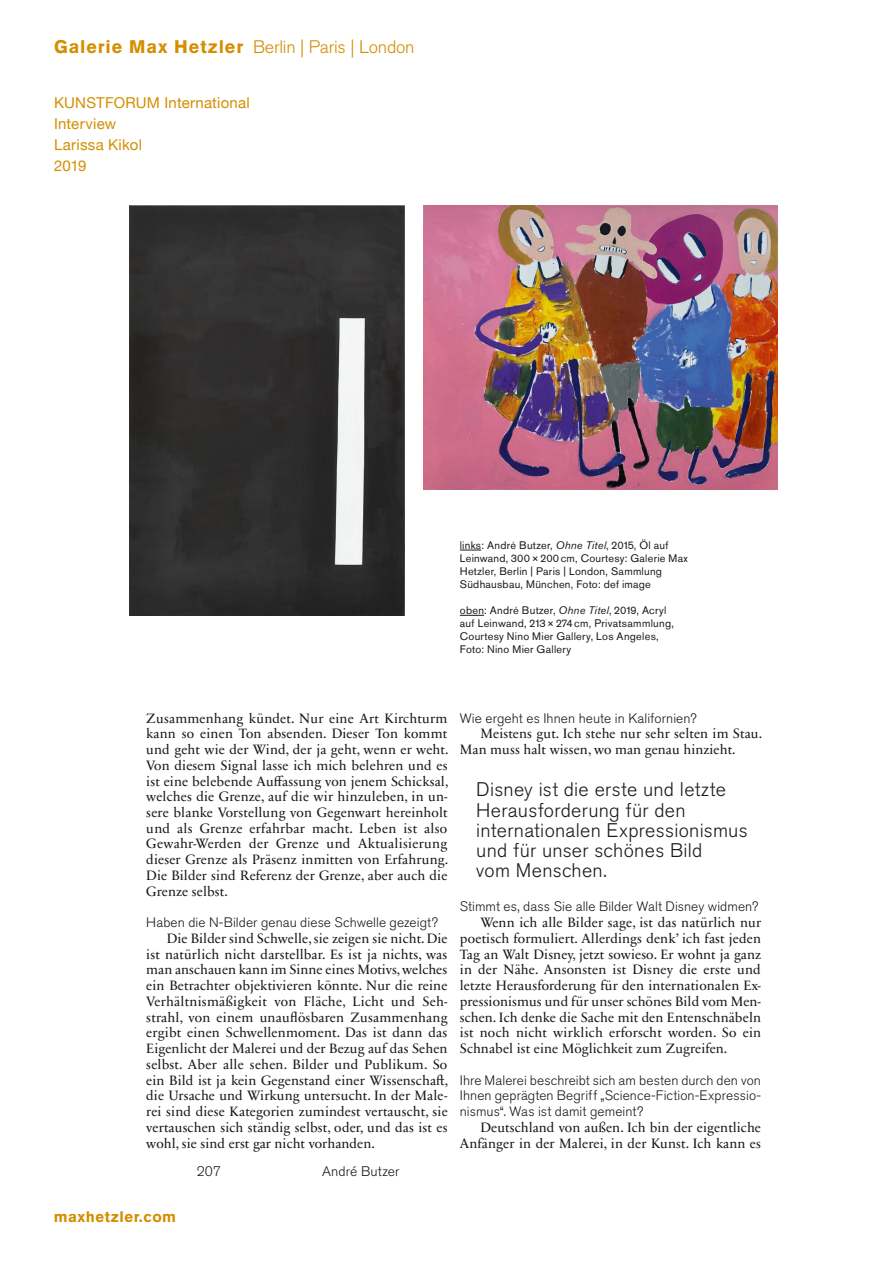
<style>
.page{position:relative;width:893px;height:1263px;background:#fff}
.page>*{position:absolute;margin:0;border:0;box-sizing:border-box;transform-origin:0 0}
.t1{font:300 19.65px/20.2px "Akzidenz Grotesk Pro";letter-spacing:.015em;color:#1a1a18}
.t2{font:18px "Akzidenz Grotesk BE Light Os F";letter-spacing:-.015em;color:#d48e00}
.t3{font:15px/21px "Helvetica Neue";letter-spacing:.015em;color:#d48e00}
.t4{font:900 15px "Akzidenz Grotesk";letter-spacing:.03em;color:#d48e00}
.t5{font:13.8px/15.8px "Sabon Next LT Pro";letter-spacing:.005em;color:#1a1a18;text-align:justify}
.t6{font:300 13.8px "Akzidenz Grotesk Pro";letter-spacing:.01em;color:#1a1a18}
.t7{font:300 13.65px/15.8px "Akzidenz Grotesk Pro";letter-spacing:.005em;color:#1a1a18;text-align:justify}
.t8{font:10.95px/13px "Akzidenz Grotesk Pro";letter-spacing:.025em;color:#1a1a18}
.s1{font-family:"Akzidenz Grotesk";font-weight:900}
.s2{font-style:italic}
</style>
<div class="page">
<img style="left:423px;top:206px;width:354px;height:284px">
<img style="left:130px;top:206px;width:274px;height:410px">
<svg style="left:460px;top:550px;width:21px;height:1px"></svg>
<svg style="left:460px;top:615px;width:24px;height:1px"></svg>
<h2 class="t2" style="left:54px;top:37px;width:362px"><span class="s1">Galerie Max Hetzler</span> Berlin | Paris | London</h2>
<p class="t3" style="left:54px;top:93px;width:197px">KUNSTFORUM International<br>Interview<br>Larissa Kikol<br>2019</p>
<p class="t8" style="left:460px;top:538px;width:230px">links: André Butzer, <span class="s2">Ohne Titel</span>, 2015, Öl auf Leinwand, 300 × 200 cm, Courtesy: Galerie Max Hetzler, Berlin | Paris | London, Sammlung Südhausbau, München, Foto: def image</p>
<p class="t8" style="left:460px;top:604px;width:216px">oben: André Butzer, <span class="s2">Ohne Titel</span>, 2019, Acryl auf Leinwand, 213 × 274 cm, Privatsammlung, Courtesy Nino Mier Gallery, Los Angeles, Foto: Nino Mier Gallery</p>
<p class="t5" style="left:146px;top:709px;width:304px">Zusammenhang kündet. Nur eine Art Kirchturm kann so einen Ton absenden. Dieser Ton kommt und geht wie der Wind, der ja geht, wenn er weht.<br>Von diesem Signal lasse ich mich belehren und es ist eine belebende Auffassung von jenem Schicksal, welches die Grenze, auf die wir hinzuleben, in un&shy;sere blanke Vorstellung von Gegenwart hereinholt und als Grenze erfahrbar macht. Leben ist also Gewahr-Werden der Grenze und Aktualisierung dieser Grenze als Präsenz inmitten von Erfahrung.<br>Die Bilder sind Referenz der Grenze, aber auch die Grenze selbst.</p>
<p class="t7" style="left:146px;top:914px;width:293px">Haben die N-Bilder genau diese Schwelle gezeigt?</p>
<p class="t5" style="left:146px;top:930px;width:303px;text-indent:21px">Die Bilder sind Schwelle, sie zeigen sie nicht. Die ist natürlich nicht darstellbar. Es ist ja nichts, was man anschauen kann im Sinne eines Motivs, welches ein Betrachter objektivieren könnte. Nur die reine Verhältnismäßigkeit von Fläche, Licht und Seh&shy;strahl, von einem unauflösbaren Zusammenhang ergibt einen Schwellenmoment. Das ist dann das Eigenlicht der Malerei und der Bezug auf das Sehen selbst. Aber alle sehen. Bilder und Publikum. So ein Bild ist ja kein Gegenstand einer Wissenschaft, die Ursache und Wirkung untersucht. In der Male&shy;rei sind diese Kategorien zumindest vertauscht, sie vertauschen sich ständig selbst, oder, und das ist es wohl, sie sind erst gar nicht vorhanden.</p>
<p class="t6" style="left:197px;top:1162px;width:26px">207</p>
<p class="t6" style="left:322px;top:1162px;width:79px">André Butzer</p>
<p class="t7" style="left:460px;top:710px;width:238px">Wie ergeht es Ihnen heute in Kalifornien?</p>
<p class="t5" style="left:460px;top:725px;width:304px;text-indent:21px">Meistens gut. Ich stehe nur sehr selten im Stau.<br>Man muss halt wissen, wo man genau hinzieht.</p>
<p class="t1" style="left:476px;top:779px;width:273px">Disney ist die erste und letzte<br>Herausforderung für den internationalen Expressionismus und für unser schönes Bild<br>vom Menschen.</p>
<p class="t7" style="left:460px;top:899px;width:300px">Stimmt es, dass Sie alle Bilder Walt Disney widmen?</p>
<p class="t5" style="left:460px;top:914px;width:303px;text-indent:21px">Wenn ich alle Bilder sage, ist das natürlich nur poetisch formuliert. Allerdings denk’ ich fast jeden Tag an Walt Disney, jetzt sowieso. Er wohnt ja ganz in der Nähe. Ansonsten ist Disney die erste und letzte Herausforderung für den internationalen Ex&shy;pressionismus und für unser schönes Bild vom Men&shy;schen. Ich denke die Sache mit den Entenschnäbeln ist noch nicht wirklich erforscht worden. So ein Schnabel ist eine Möglichkeit zum Zugreifen.</p>
<p class="t7" style="left:460px;top:1072px;width:303px">Ihre Malerei beschreibt sich am besten durch den von Ihnen geprägten Begriff „Science-Fiction-Expressio&shy;nismus“. Was ist damit gemeint?</p>
<p class="t5" style="left:460px;top:1119px;width:303px;text-align:right">Deutschland von außen. Ich bin der eigentliche<br>Anfänger in der Malerei, in der Kunst. Ich kann es</p>
<p class="t4" style="left:54px;top:1207px;width:124px">maxhetzler.com</p>
</div>
